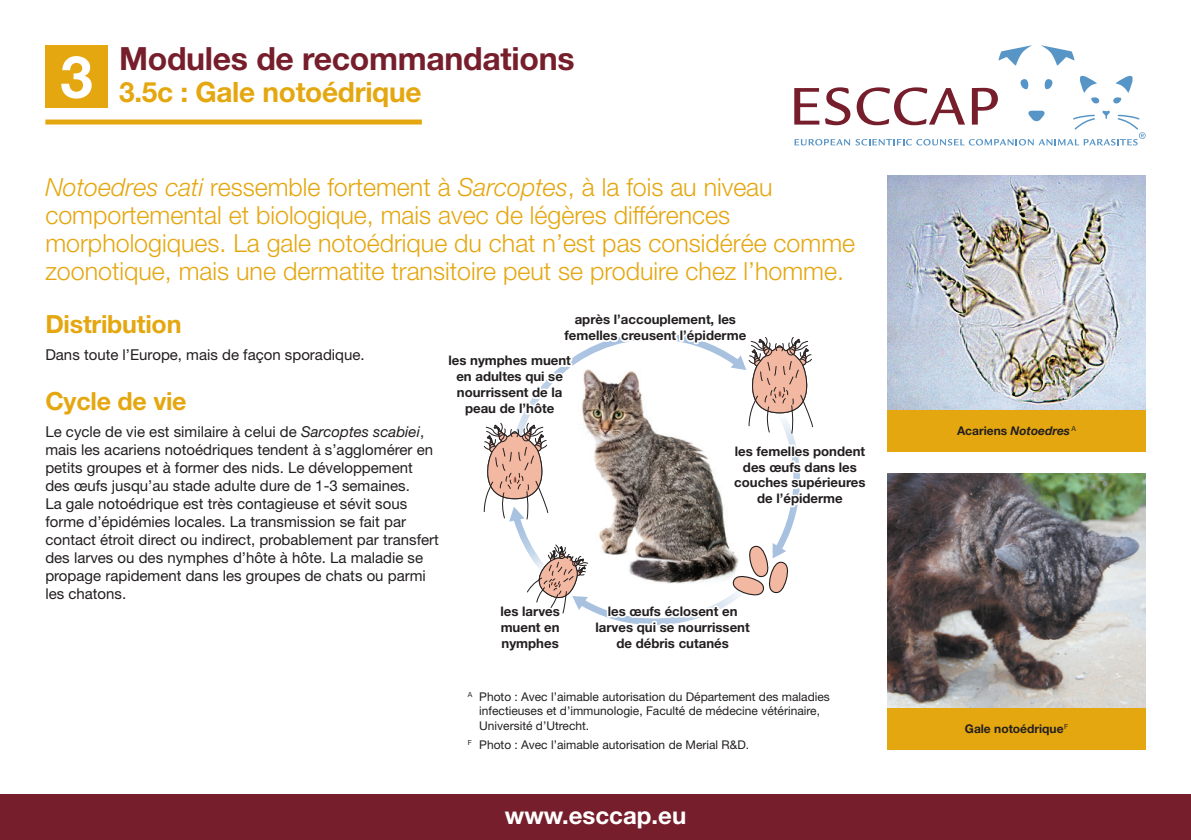
<style>
.page{position:relative;width:1191px;height:840px;background:#fff}
.page>*{position:absolute;margin:0;border:0;box-sizing:border-box;transform-origin:0 0}
.t1{font:700 32px "Helvetica Neue";letter-spacing:-.01em;color:#761e2b}
.t2{font:700 28px "Helvetica Neue";letter-spacing:-.01em;color:#e5a710}
.t3{font:300 25px/28px "Helvetica Neue";color:#e5a710}
.t4{font:700 25px "Helvetica Neue";letter-spacing:-.01em;color:#e5a710}
.t5{font:700 24px "Helvetica Neue";color:#fff}
.t6{font:15px/18px "Helvetica Neue";color:#231f20}
.t7{font:700 13.2px/15.8px "Helvetica Neue";color:#231f20;text-align:center}
.t8{font:12px/14px "Helvetica Neue";color:#231f20}
.t9{font:italic 700 12px "Helvetica Neue";color:#231f20}
.t10{font:700 12px "Helvetica Neue";color:#231f20}
.s1{font-style:italic}
.s2{font-style:normal}
</style>
<div class="page">
<div style="left:0;top:794px;width:1191px;height:45px;background:#761e2b"></div>
<svg style="left:1041px;top:45px;width:33px;height:21px"></svg>
<svg style="left:998px;top:45px;width:34px;height:21px"></svg>
<svg style="left:794px;top:75px;width:351px;height:70px"></svg>
<div style="left:45px;top:119px;width:377px;height:5px;background:#e5a710"></div>
<div style="left:45px;top:45px;width:63px;height:63px;background:#e5a710"></div>
<img style="left:887px;top:176px;width:258px;height:234px">
<div style="left:887px;top:410px;width:258px;height:41px;background:#e5a710"></div>
<img style="left:887px;top:473px;width:258px;height:234px">
<div style="left:887px;top:707px;width:258px;height:41px;background:#e5a710"></div>
<svg style="left:483px;top:332px;width:331px;height:293px"></svg>
<h1 class="t1" style="left:119px;top:39px;width:457px">Modules de recommandations</h1>
<h2 class="t2" style="left:60px;top:75px;width:363px"><sup>3</sup> 3.5c : Gale notoédrique</h2>
<p class="t3" style="left:45px;top:172px;width:811px"><span class="s1">Notoedres cati</span> ressemble fortement à <span class="s1">Sarcoptes</span>, à la fois au niveau comportemental et biologique, mais avec de légères différences morphologiques. La gale notoédrique du chat n’est pas considérée comme zoonotique, mais une dermatite transitoire peut se produire chez l’homme.</p>
<h3 class="t4" style="left:45px;top:308px;width:138px">Distribution</h3>
<p class="t6" style="left:45px;top:345px;width:321px">Dans toute l’Europe, mais de façon sporadique.</p>
<h3 class="t4" style="left:45px;top:386px;width:143px">Cycle de vie</h3>
<p class="t6" style="left:45px;top:422px;width:395px">Le cycle de vie est similaire à celui de <span class="s1">Sarcoptes scabiei</span>, mais les acariens notoédriques tendent à s’agglomérer en petits groupes et à former des nids. Le développement des œufs jusqu’au stade adulte dure de 1-3 semaines.<br>La gale notoédrique est très contagieuse et sévit sous forme d’épidémies locales. La transmission se fait par contact étroit direct ou indirect, probablement par transfert des larves ou des nymphes d’hôte à hôte. La maladie se propage rapidement dans les groupes de chats ou parmi les chatons.</p>
<p class="t7" style="left:564px;top:311px;width:183px">après l’accouplement, les femelles creusent l’épiderme</p>
<p class="t7" style="left:448px;top:352px;width:124px">les nymphes muent en adultes qui se nourrissent de la peau de l’hôte</p>
<p class="t7" style="left:734px;top:442px;width:133px">les femelles pondent des œufs dans les couches supérieures de l’épiderme</p>
<p class="t7" style="left:500px;top:602px;width:61px;text-align:justify">les larves muent en nymphes</p>
<p class="t7" style="left:595px;top:602px;width:156px">les œufs éclosent en larves qui se nourrissent de débris cutanés</p>
<p class="t8" style="left:479px;top:689px;width:352px;text-indent:-11px"><sup>A</sup> Photo : Avec l’aimable autorisation du Département des maladies infectieuses et d’immunologie, Faculté de médecine vétérinaire,<br>Université d’Utrecht.</p>
<p class="t8" style="left:468px;top:737px;width:283px"><sup>F</sup> Photo : Avec l’aimable autorisation de Merial R&amp;D.</p>
<h3 class="t5" style="left:505px;top:799px;width:183px">www.esccap.eu</h3>
<p class="t9" style="left:957px;top:423px;width:121px"><span class="s2">Acariens</span> Notoedres <sup>A</sup></p>
<p class="t10" style="left:965px;top:721px;width:105px">Gale notoédrique<sup>F</sup></p>
</div>
